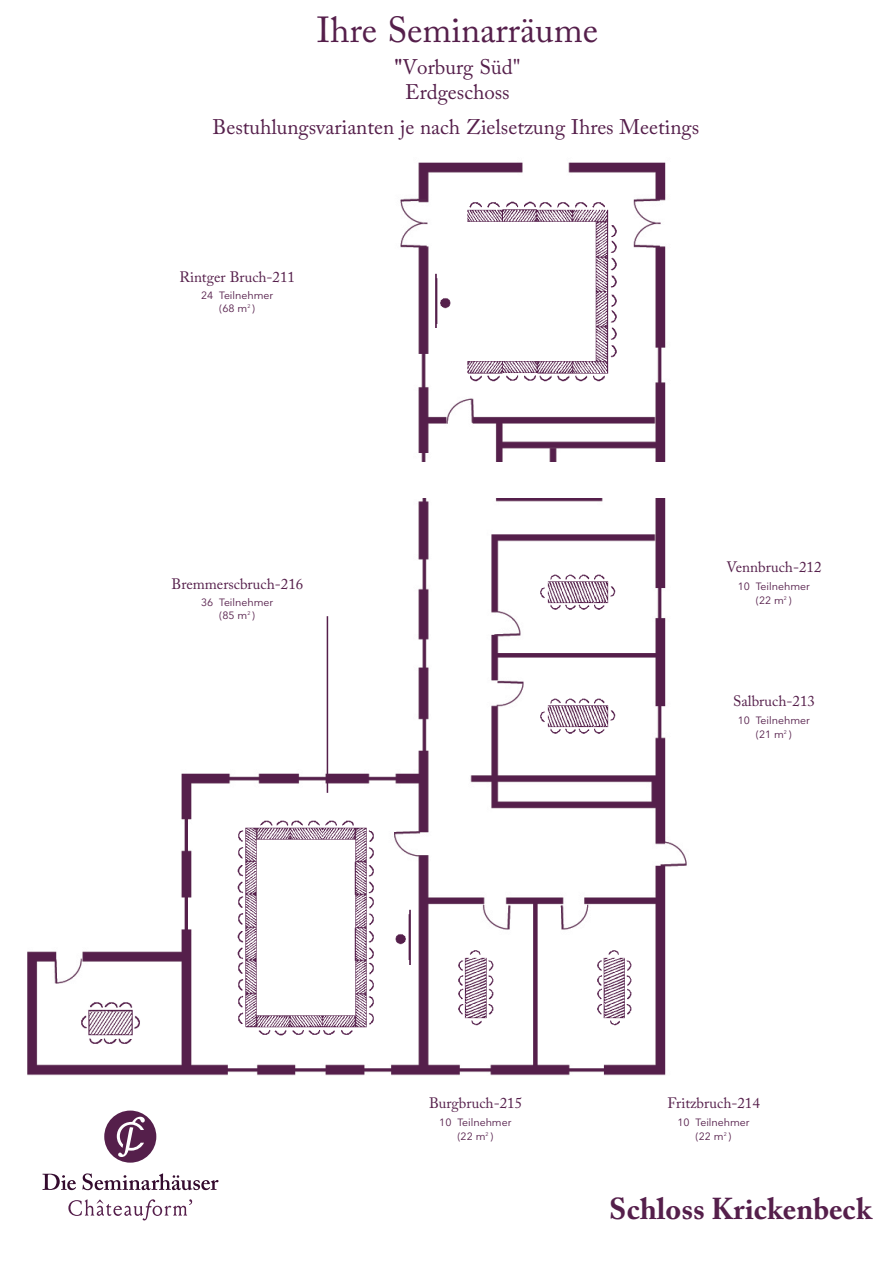
<style>
.page{position:relative;width:893px;height:1263px;background:#fff}
.page>*{position:absolute;margin:0;border:0;box-sizing:border-box;transform-origin:0 0}
.t1{font:36px "Adobe Caslon Pro";color:#551f4b}
.t2{font:700 30px "Adobe Caslon Pro";color:#551f4b}
.t3{font:21px/25.2px "Adobe Caslon Pro";color:#551f4b;text-align:center}
.NOM_DES_SALLES{font:15px "Adobe Caslon Pro";color:#551f4b}
.renseignements_Salle{font:10.5px "Nationale";color:#551f4b}
.s1{font-weight:700}
</style>
<div class="page">
<svg style="left:68px;top:1199px;width:124px;height:21px"></svg>
<svg style="left:43px;top:1174px;width:33px;height:16px"></svg>
<svg style="left:83px;top:1173px;width:136px;height:17px"></svg>
<svg style="left:104px;top:1110px;width:52px;height:53px"></svg>
<img style="left:27px;top:498px;width:660px;height:578px">
<div style="left:533px;top:903px;width:5px;height:163px;background:#551f4b"></div>
<svg style="left:497px;top:653px;width:162px;height:4px"></svg>
<img style="left:400px;top:162px;width:266px;height:299px">
<img style="left:595px;top:947px;width:38px;height:82px">
<img style="left:457px;top:947px;width:37px;height:82px">
<img style="left:235px;top:818px;width:141px;height:219px">
<hr style="left:327px;top:616px;width:1px;height:177px;background:#551f4b">
<img style="left:462px;top:189px;width:158px;height:195px">
<div style="left:433px;top:272px;width:21px;height:56px;background:#fff"></div>
<img style="left:435px;top:273px;width:16px;height:55px">
<img style="left:537px;top:573px;width:81px;height:38px">
<img style="left:537px;top:697px;width:81px;height:38px">
<img style="left:80px;top:998px;width:60px;height:48px">
<div style="left:391px;top:908px;width:21px;height:56px;background:#fff"></div>
<img style="left:395px;top:909px;width:16px;height:55px">
<h1 class="t1" style="left:317px;top:9px;width:283px">Ihre Seminarräume</h1>
<h3 class="t3" style="left:394px;top:54px;width:127px"><span class="s1">"</span>Vorburg Süd"<br>Erdgeschoss</h3>
<h3 class="t3" style="left:213px;top:114px;width:488px">Bestuhlungsvarianten je nach Zielsetzung Ihres Meetings</h3>
<p class="NOM_DES_SALLES" style="left:180px;top:268px;width:117px">Rintger Bruch-211</p>
<p class="renseignements_Salle" style="left:201px;top:289px;width:74px">24 Teilnehmer</p>
<p class="renseignements_Salle" style="left:219px;top:302px;width:37px">(68 m<sup>2</sup> )</p>
<p class="NOM_DES_SALLES" style="left:172px;top:575px;width:133px">Bremmerscbruch-216</p>
<p class="renseignements_Salle" style="left:201px;top:596px;width:74px">36 Teilnehmer</p>
<p class="renseignements_Salle" style="left:219px;top:609px;width:37px">(85 m<sup>2</sup> )</p>
<p class="NOM_DES_SALLES" style="left:726px;top:558px;width:97px">Vennbruch-212</p>
<p class="renseignements_Salle" style="left:738px;top:581px;width:74px">10 Teilnehmer</p>
<p class="renseignements_Salle" style="left:756px;top:594px;width:37px">(22 m<sup>2</sup> )</p>
<p class="NOM_DES_SALLES" style="left:733px;top:692px;width:84px">Salbruch-213</p>
<p class="renseignements_Salle" style="left:738px;top:715px;width:74px">10 Teilnehmer</p>
<p class="renseignements_Salle" style="left:756px;top:728px;width:37px">(21 m<sup>2</sup> )</p>
<p class="NOM_DES_SALLES" style="left:429px;top:1094px;width:95px">Burgbruch-215</p>
<p class="renseignements_Salle" style="left:439px;top:1117px;width:74px">10 Teilnehmer</p>
<p class="renseignements_Salle" style="left:457px;top:1130px;width:37px">(22 m<sup>2</sup> )</p>
<p class="NOM_DES_SALLES" style="left:668px;top:1094px;width:94px">Fritzbruch-214</p>
<p class="renseignements_Salle" style="left:677px;top:1117px;width:74px">10 Teilnehmer</p>
<p class="renseignements_Salle" style="left:695px;top:1130px;width:37px">(22 m<sup>2</sup> )</p>
<h2 class="t2" style="left:609px;top:1191px;width:264px">Schloss Krickenbeck</h2>
</div>
